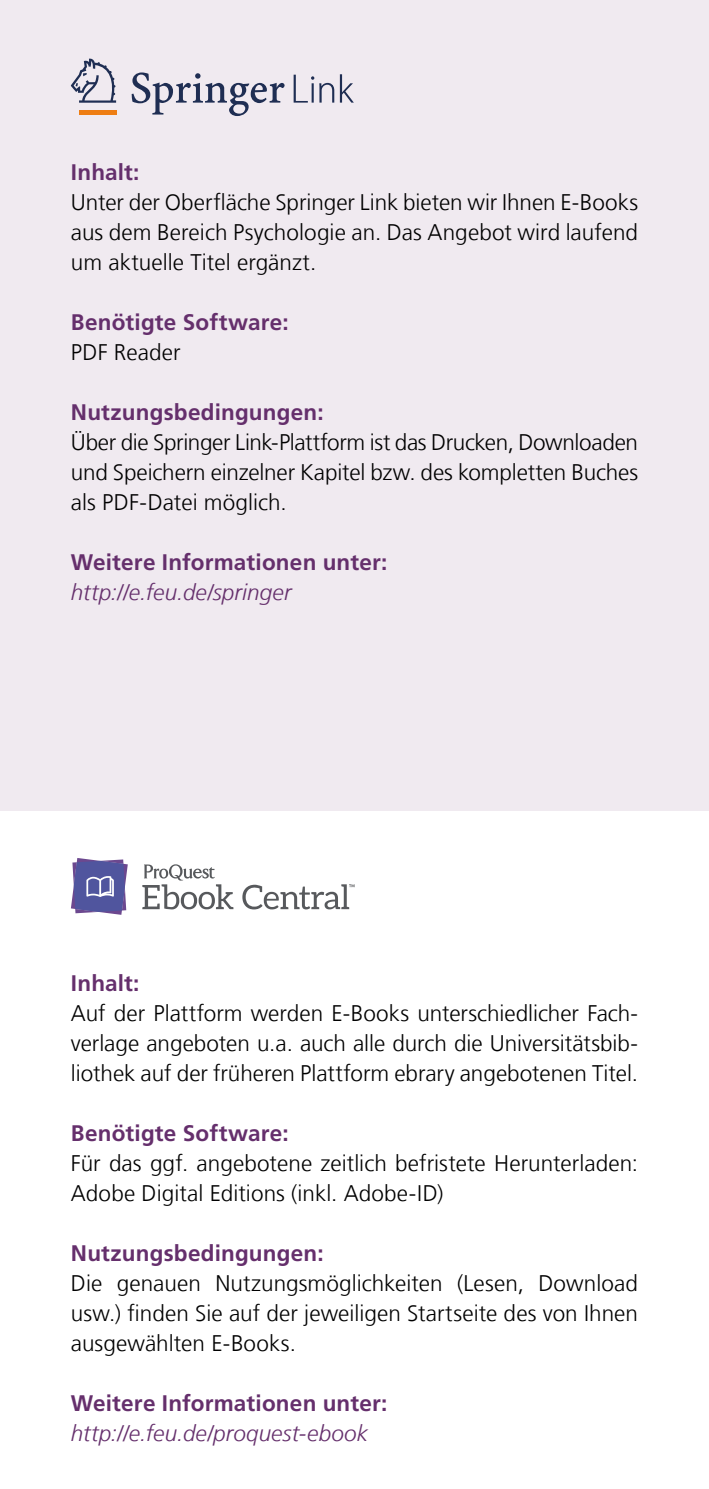
<style>
.page{position:relative;width:709px;height:1489px;background:#fff}
.page>*{position:absolute;margin:0;border:0;box-sizing:border-box;transform-origin:0 0}
.t1{font:300 22.5px/30px "Frutiger LT Com";color:#000;text-align:justify}
.t2{font:700 22.5px "Frutiger LT Com";letter-spacing:.01em;color:#652f6c}
.t3{font:italic 300 22.5px "Frutiger LT Com";letter-spacing:.005em;color:#652f6c}
</style>
<div class="page">
<div style="left:0;top:0;width:709px;height:810px;background:#f0eaf0"></div>
<svg style="left:71px;top:59px;width:45px;height:44px"></svg>
<hr style="left:79px;top:110px;width:37px;height:4px;background:#ee7d13">
<svg style="left:132px;top:72px;width:222px;height:44px"></svg>
<svg style="left:142px;top:864px;width:91px;height:45px"></svg>
<svg style="left:71px;top:858px;width:57px;height:56px;background:#7574af"></svg>
<svg style="left:242px;top:884px;width:112px;height:25px"></svg>
<p class="t2" style="left:71px;top:159px;width:70px">Inhalt:</p>
<p class="t1" style="left:71px;top:187px;width:568px">Unter der Oberfläche Springer Link bieten wir Ihnen E-Books aus dem Bereich Psychologie an. Das Angebot wird laufend um aktuelle Titel ergänzt.</p>
<p class="t2" style="left:71px;top:309px;width:219px">Benötigte Software:</p>
<p class="t1" style="left:71px;top:337px;width:111px">PDF Reader</p>
<p class="t2" style="left:71px;top:399px;width:254px">Nutzungsbedingungen:</p>
<p class="t1" style="left:71px;top:427px;width:568px">Über die Springer Link-Plattform ist das Drucken, Downloaden und Speichern einzelner Kapitel bzw. des kompletten Buches als PDF-Datei möglich.</p>
<p class="t2" style="left:71px;top:549px;width:318px">Weitere Informationen unter:</p>
<p class="t3" style="left:71px;top:579px;width:222px">http://e.feu.de/springer</p>
<p class="t2" style="left:71px;top:969px;width:70px">Inhalt:</p>
<p class="t1" style="left:71px;top:997px;width:568px">Auf der Plattform werden E-Books unterschiedlicher Fach&shy;verlage angeboten u.a. auch alle durch die Universitätsbib&shy;liothek auf der früheren Plattform ebrary angebotenen Titel.</p>
<p class="t2" style="left:71px;top:1119px;width:219px">Benötigte Software:</p>
<p class="t1" style="left:71px;top:1147px;width:568px">Für das ggf. angebotene zeitlich befristete Herunterladen:<br>Adobe Digital Editions (inkl. Adobe-ID)</p>
<p class="t2" style="left:71px;top:1239px;width:254px">Nutzungsbedingungen:</p>
<p class="t1" style="left:71px;top:1267px;width:569px">Die genauen Nutzungsmöglichkeiten (Lesen, Download usw.) finden Sie auf der jeweiligen Startseite des von Ihnen ausgewählten E-Books.</p>
<p class="t2" style="left:71px;top:1389px;width:318px">Weitere Informationen unter:</p>
<p class="t3" style="left:71px;top:1419px;width:299px">http://e.feu.de/proquest-ebook</p>
</div>
